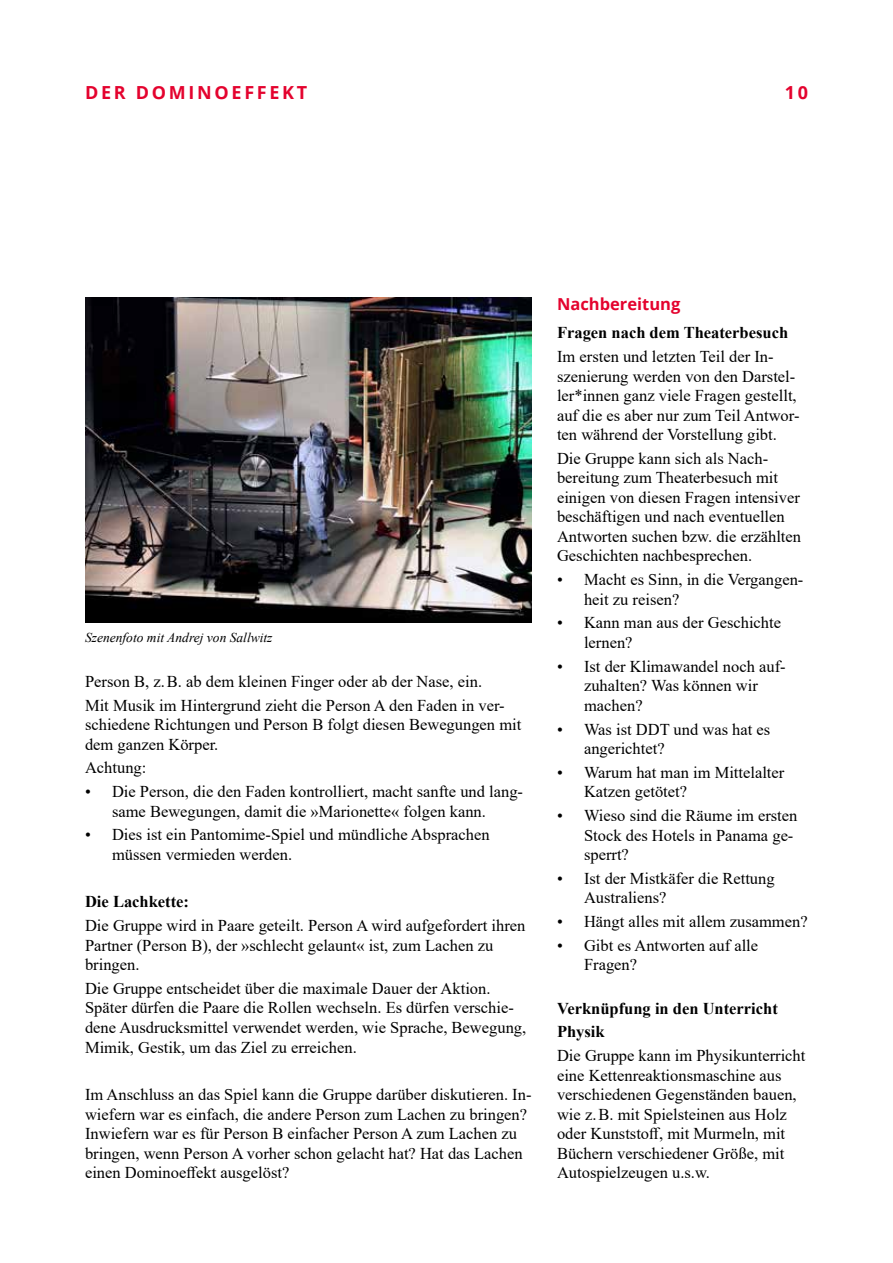
<style>
.page{position:relative;width:893px;height:1263px;background:#fff}
.page>*{position:absolute;margin:0;border:0;box-sizing:border-box;transform-origin:0 0}
.t1{font:700 18px "Open Sans";letter-spacing:.15em;color:#e4032e}
.t2{font:16.5px/19.5px "Times New Roman";color:#000}
.t3{font:700 16.5px/23.7px "Times New Roman";color:#000}
.t4{font:700 16.5px "Open Sans";color:#e4032e}
.t5{font:italic 13.5px "Times New Roman";color:#000}
</style>
<div class="page">
<img style="left:85px;top:298px;width:446px;height:324px">
<p class="t1" style="left:85px;top:80px;width:220px">DER DOMIN OEFF EKT</p>
<p class="t1" style="left:785px;top:80px;width:25px">10</p>
<p class="t5" style="left:85px;top:628px;width:189px">Szenenfoto mit Andrej von Sallwitz</p>
<p class="t2" style="left:85px;top:669px;width:421px;line-height:23.7px">Person B, z.B. ab dem kleinen Finger oder ab der Nase, ein.<br>Mit Musik im Hintergrund zieht die Person A den Faden in ver-</p>
<p class="t2" style="left:85px;top:714px;width:438px">schiedene Richtungen und Person B folgt diesen Bewegungen mit dem ganzen Körper.</p>
<p class="t2" style="left:85px;top:758px;width:63px">Achtung:</p>
<p class="t2" style="left:112px;top:781px;width:413px;text-indent:-27px">• Die Person, die den Faden kontrolliert, macht sanfte und lang&shy;same Bewegungen, damit die »Marionette« folgen kann.</p>
<p class="t2" style="left:112px;top:825px;width:379px;text-indent:-27px">• Dies ist ein Pantomime-Spiel und mündliche Absprachen müssen vermieden werden.</p>
<p class="t3" style="left:85px;top:889px;width:106px">Die Lachkette:</p>
<p class="t2" style="left:85px;top:915px;width:442px">Die Gruppe wird in Paare geteilt. Person A wird aufgefordert ihren<br>Partner (Person B), der »schlecht gelaunt« ist, zum Lachen zu bringen.</p>
<p class="t2" style="left:85px;top:978px;width:443px">Die Gruppe entscheidet über die maximale Dauer der Aktion.<br>Später dürfen die Paare die Rollen wechseln. Es dürfen verschie&shy;dene Ausdrucksmittel verwendet werden, wie Sprache, Bewegung, Mimik, Gestik, um das Ziel zu erreichen.</p>
<p class="t2" style="left:85px;top:1084px;width:448px">Im Anschluss an das Spiel kann die Gruppe darüber diskutieren. In&shy;wiefern war es einfach, die andere Person zum Lachen zu bringen?<br>Inwiefern war es für Person B einfacher Person A zum Lachen zu bringen, wenn Person A vorher schon gelacht hat? Hat das Lachen einen Dominoeffekt ausgelöst?</p>
<p class="t4" style="left:557px;top:293px;width:125px">NACHBEREITUNG</p>
<p class="t3" style="left:557px;top:320px;width:233px">Fragen nach dem Theaterbesuch</p>
<p class="t2" style="left:557px;top:346px;width:244px">Im ersten und letzten Teil der In&shy;szenierung werden von den Darstel&shy;ler*innen ganz viele Fragen gestellt, auf die es aber nur zum Teil Antwor&shy;ten während der Vorstellung gibt.</p>
<p class="t2" style="left:557px;top:448px;width:246px">Die Gruppe kann sich als Nach&shy;bereitung zum Theaterbesuch mit einigen von diesen Fragen intensiver beschäftigen und nach eventuellen Antworten suchen bzw. die erzählten Geschichten nachbesprechen.</p>
<p class="t2" style="left:584px;top:569px;width:221px;text-indent:-27px">• Macht es Sinn, in die Vergangen&shy;heit zu reisen?</p>
<p class="t2" style="left:584px;top:613px;width:199px;text-indent:-27px">• Kann man aus der Geschichte lernen?</p>
<p class="t2" style="left:584px;top:656px;width:203px;text-indent:-27px">• Ist der Klimawandel noch auf&shy;zuhalten? Was können wir machen?</p>
<p class="t2" style="left:584px;top:719px;width:188px;text-indent:-27px">• Was ist DDT und was hat es angerichtet?</p>
<p class="t2" style="left:584px;top:762px;width:202px;text-indent:-27px">• Warum hat man im Mittelalter<br>Katzen getötet?</p>
<p class="t2" style="left:584px;top:805px;width:215px;text-indent:-27px">• Wieso sind die Räume im ersten<br>Stock des Hotels in Panama ge&shy;sperrt?</p>
<p class="t2" style="left:584px;top:868px;width:192px;text-indent:-27px">• Ist der Mistkäfer die Rettung<br>Australiens?</p>
<p class="t2" style="left:557px;top:911px;width:252px">• Hängt alles mit allem zusammen?</p>
<p class="t2" style="left:584px;top:935px;width:176px;text-indent:-27px">• Gibt es Antworten auf alle<br>Fragen?</p>
<p class="t3" style="left:557px;top:996px;width:222px">Verknüpfung in den Unterricht<br>Physik</p>
<p class="t2" style="left:557px;top:1045px;width:250px">Die Gruppe kann im Physikunterricht eine Kettenreaktionsmaschine aus verschiedenen Gegenständen bauen, wie z.B. mit Spielsteinen aus Holz oder Kunststoff, mit Murmeln, mit Büchern verschiedener Größe, mit Autospielzeugen u.s.w.</p>
</div>
